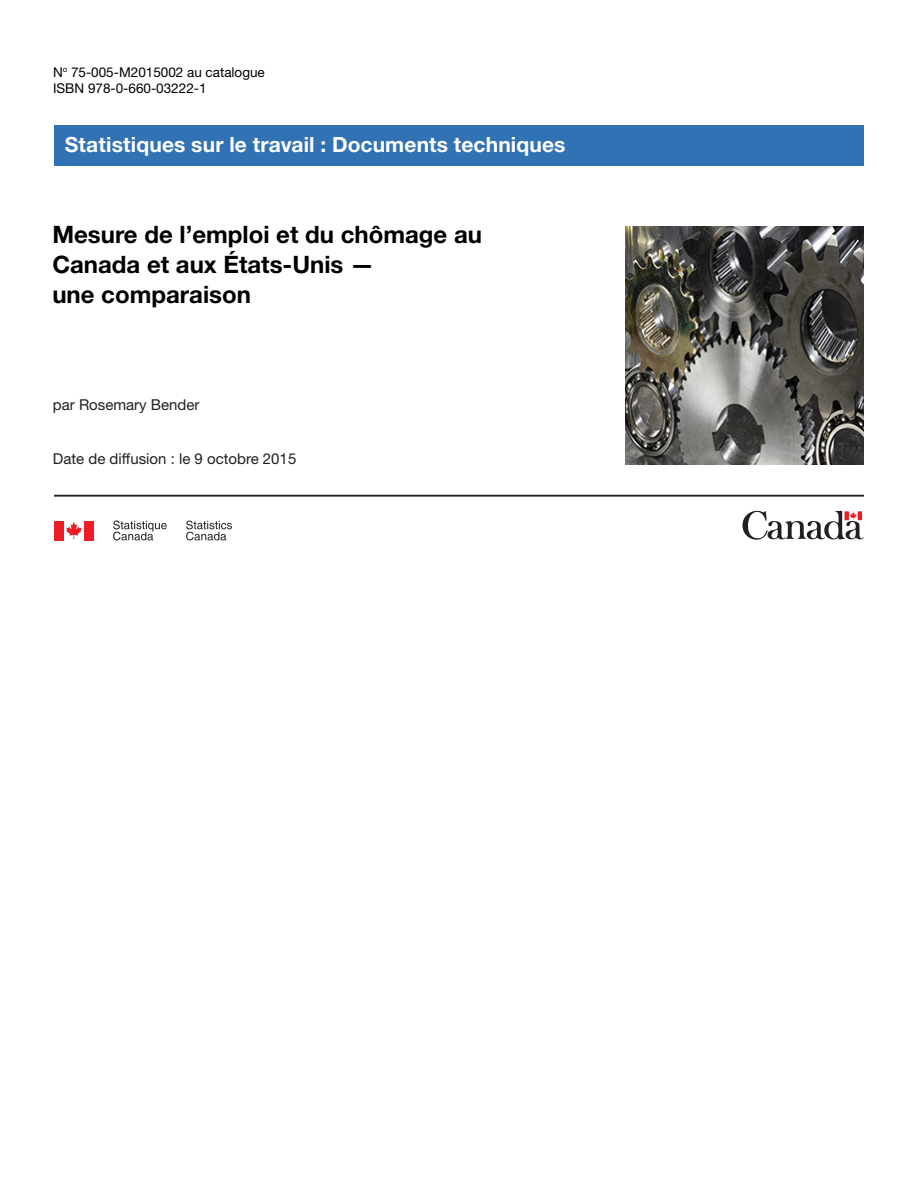
<style>
.page{position:relative;width:918px;height:1188px;background:#fff}
.page>*{position:absolute;margin:0;border:0;box-sizing:border-box;transform-origin:0 0}
.t1{font:700 24px/30px "Helvetica Neue LT Std";color:#000}
.t2{font:700 21px "Helvetica Neue LT Std";letter-spacing:.005em;color:#fff}
.t3{font:15px "Helvetica Neue LT Std";color:#231f20}
.t4{font:13.5px/16.5px "Helvetica Neue LT Std";color:#000}
</style>
<div class="page">
<svg style="left:742px;top:511px;width:122px;height:29px"></svg>
<hr style="left:54px;top:495px;width:810px;height:1px;background:#231f20">
<svg style="left:66px;top:522px;width:16px;height:17px"></svg>
<div style="left:54px;top:521px;width:10px;height:19px;background:#ee1d23"></div>
<div style="left:84px;top:521px;width:10px;height:19px;background:#ee1d23"></div>
<svg style="left:113px;top:521px;width:54px;height:19px"></svg>
<svg style="left:186px;top:521px;width:46px;height:19px"></svg>
<img style="left:625px;top:226px;width:238px;height:238px">
<div style="left:54px;top:125px;width:810px;height:40px;background:#3172b4"></div>
<p class="t4" style="left:53px;top:63px;width:213px">N<sup>o</sup> 75-005-M2015002 au catalogue<br>ISBN 978-0-660-03222-1</p>
<p class="t2" style="left:65px;top:132px;width:502px">Statistiques sur le travail : Documents techniques</p>
<p class="t1" style="left:52px;top:219px;width:431px">Mesure de l’emploi et du chômage au<br>Canada et aux États-Unis —<br>une comparaison</p>
<p class="t3" style="left:53px;top:395px;width:148px">par Rosemary Bender</p>
<p class="t3" style="left:53px;top:449px;width:245px">Date de diffusion : le 9 octobre 2015</p>
</div>
